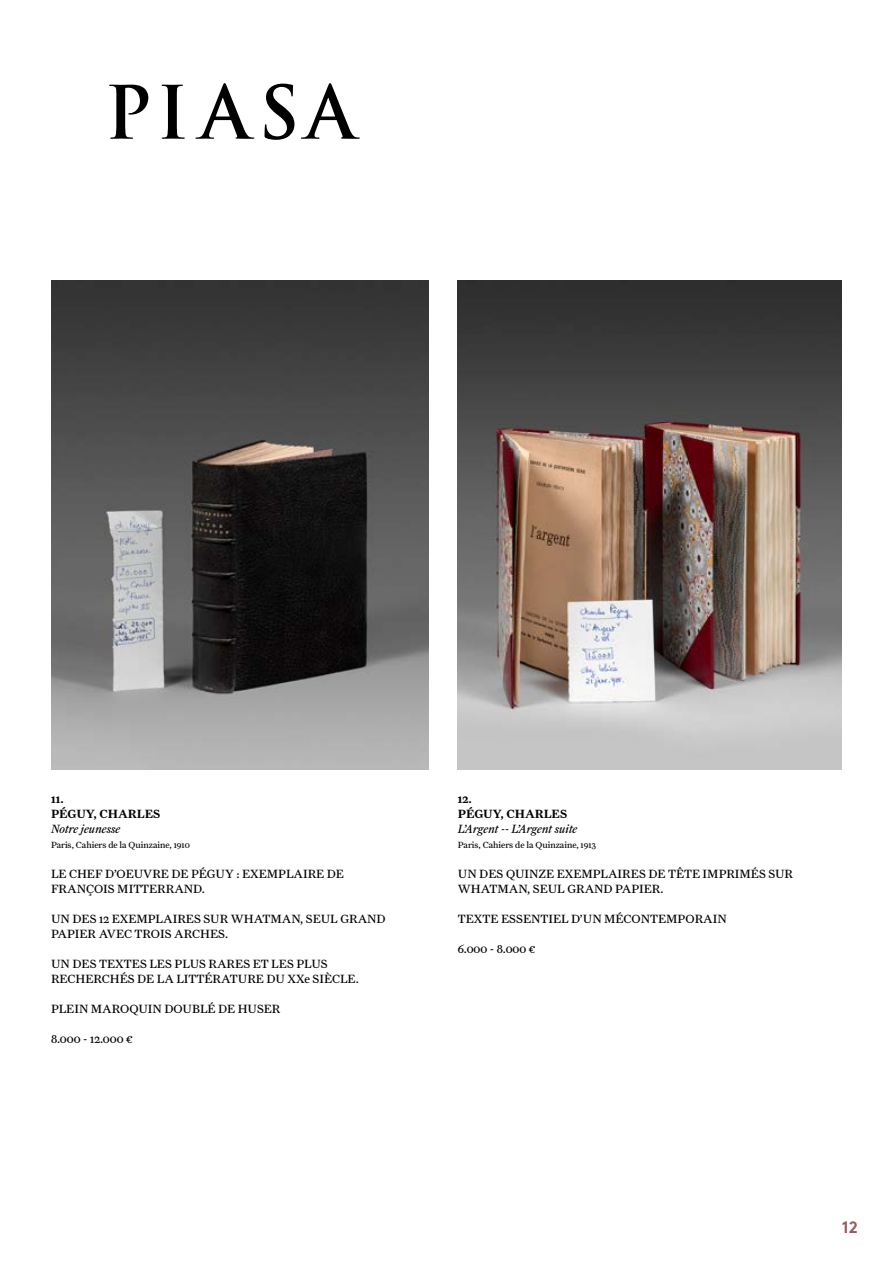
<style>
.page{position:relative;width:893px;height:1263px;background:#fff}
.page>*{position:absolute;margin:0;border:0;box-sizing:border-box;transform-origin:0 0}
.t1{font:700 16.5px "Brown Pro";color:#975c63}
.auteur_RG{font:12px/15px "Farnham Text";color:#000}
.auteur_RG-2{font:12px "Farnham Text Regular Ital LF";color:#000}
.auteur_RG-3{font:12px "Farnham Text Semi";color:#000}
.auteur_RG-4{font:9px "Farnham Text";color:#000}
</style>
<div class="page">
<svg style="left:109px;top:85px;width:39px;height:54px"></svg>
<svg style="left:162px;top:85px;width:23px;height:54px"></svg>
<svg style="left:195px;top:83px;width:59px;height:56px"></svg>
<svg style="left:265px;top:84px;width:29px;height:56px"></svg>
<svg style="left:301px;top:83px;width:59px;height:56px"></svg>
<img style="left:458px;top:281px;width:384px;height:489px">
<img style="left:51px;top:281px;width:378px;height:489px">
<p class="auteur_RG-3" style="left:51px;top:792px;width:14px">11.</p>
<p class="auteur_RG-3" style="left:51px;top:807px;width:111px">PÉGUY, CHARLES</p>
<p class="auteur_RG-2" style="left:51px;top:822px;width:71px">Notre jeunesse</p>
<p class="auteur_RG-4" style="left:51px;top:840px;width:140px">Paris, Cahiers de la Quinzaine, 1910</p>
<p class="auteur_RG" style="left:51px;top:866px;width:294px">LE CHEF D’OEUVRE DE PÉGUY : EXEMPLAIRE DE<br>FRANÇOIS MITTERRAND.</p>
<p class="auteur_RG" style="left:51px;top:911px;width:336px">UN DES 12 EXEMPLAIRES SUR WHATMAN, SEUL GRAND<br>PAPIER AVEC TROIS ARCHES.</p>
<p class="auteur_RG" style="left:51px;top:956px;width:309px">UN DES TEXTES LES PLUS RARES ET LES PLUS<br>RECHERCHÉS DE LA LITTÉRATURE DU XXe SIÈCLE.</p>
<p class="auteur_RG" style="left:51px;top:1001px;width:231px">PLEIN MAROQUIN DOUBLÉ DE HUSER</p>
<p class="auteur_RG" style="left:51px;top:1031px;width:83px">8.000 - 12.000 €</p>
<p class="auteur_RG-3" style="left:458px;top:792px;width:16px">12.</p>
<p class="auteur_RG-3" style="left:458px;top:807px;width:111px">PÉGUY, CHARLES</p>
<p class="auteur_RG-2" style="left:458px;top:822px;width:121px">L’Argent -- L’Argent suite</p>
<p class="auteur_RG-4" style="left:458px;top:840px;width:140px">Paris, Cahiers de la Quinzaine, 1913</p>
<p class="auteur_RG" style="left:458px;top:866px;width:337px">UN DES QUINZE EXEMPLAIRES DE TÊTE IMPRIMÉS SUR<br>WHATMAN, SEUL GRAND PAPIER.</p>
<p class="auteur_RG" style="left:458px;top:911px;width:270px">TEXTE ESSENTIEL D’UN MÉCONTEMPORAIN</p>
<p class="auteur_RG" style="left:458px;top:941px;width:79px">6.000 - 8.000 €</p>
<h1 class="t1" style="left:842px;top:1214px;width:18px">12</h1>
</div>
